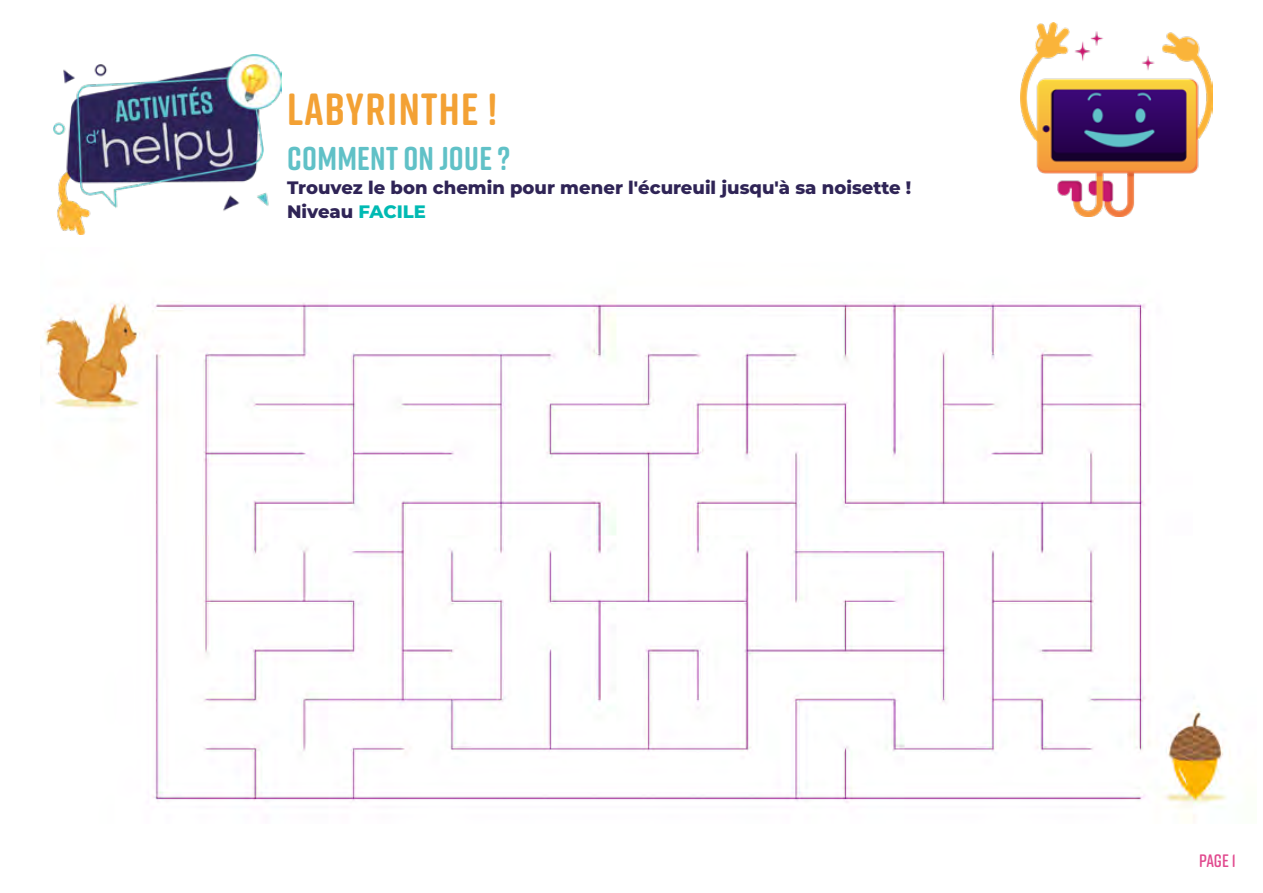
<style>
.page{position:relative;width:1263px;height:893px;background:#fff}
.page>*{position:absolute;margin:0;border:0;box-sizing:border-box;transform-origin:0 0}
.t1{font:700 45px "Rift Soft";letter-spacing:.03em;color:#f3a134}
.t2{font:700 33px "Rift Soft";letter-spacing:.01em;color:#60c1c7}
.t3{font:800 18px/24px "Montserrat";color:#2f2456}
.t4{font:600 18px "Rift Soft";color:#e14b8f}
.s1{color:#00bab3}
</style>
<div class="page">
<img style="left:45px;top:301px;width:1181px;height:518px">
<img style="left:1020px;top:23px;width:192px;height:193px">
<img style="left:53px;top:54px;width:228px;height:180px">
<h1 class="t1" style="left:287px;top:77px;width:211px">LABYRINTHE !</h1>
<h2 class="t2" style="left:287px;top:135px;width:224px">COMMENT ON JOUE ?</h2>
<p class="t3" style="left:287px;top:175px;width:626px">Trouvez le bon chemin pour mener l'écureuil jusqu'à sa noisette !<br>Niveau <span class="s1">FACILE</span></p>
<p class="t4" style="left:1199px;top:848px;width:38px">Page 1</p>
</div>
